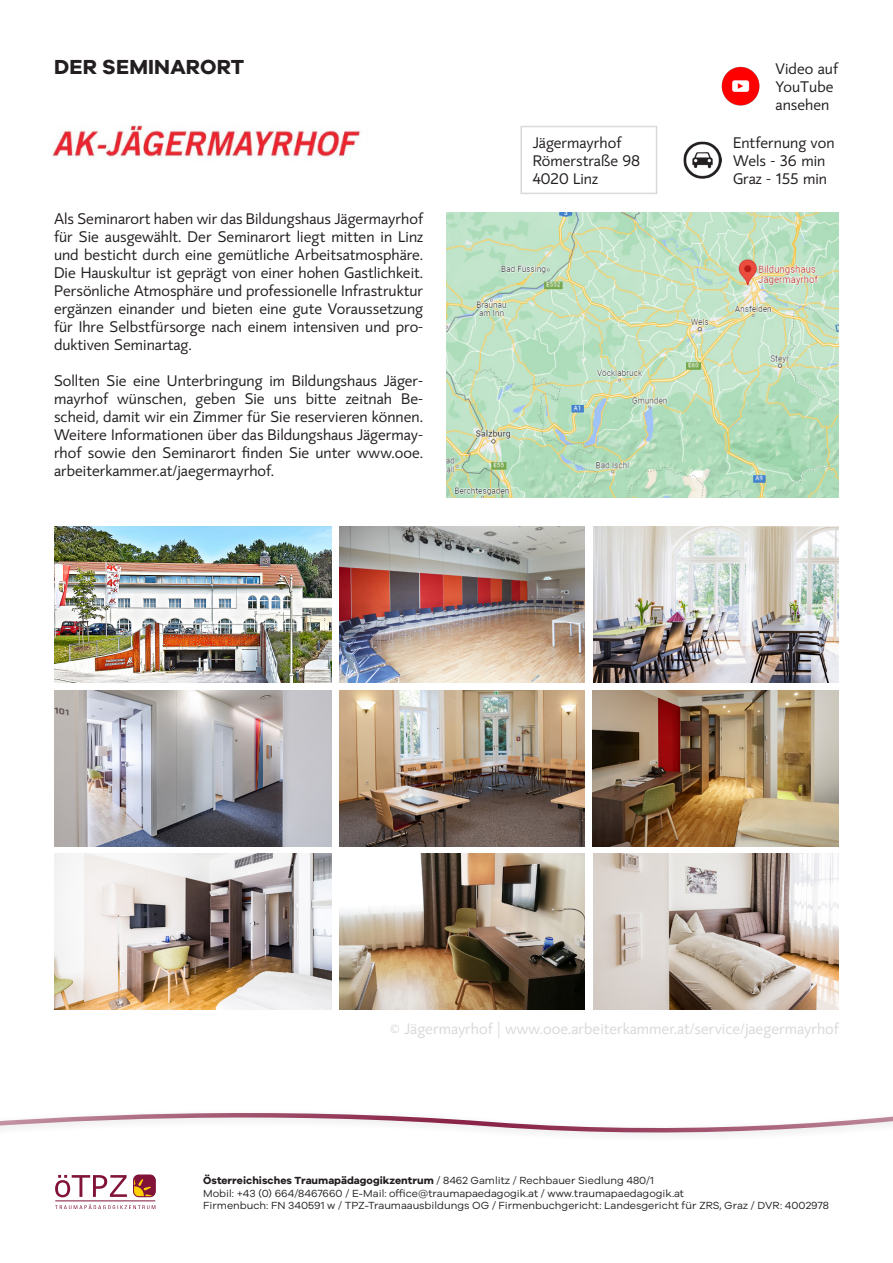
<style>
.page{position:relative;width:893px;height:1263px;background:#fff}
.page>*{position:absolute;margin:0;border:0;box-sizing:border-box;transform-origin:0 0}
.t1{font:700 21px "Galyon";letter-spacing:.01em;color:#231f20}
.t2{font:15px/18px "mirror 82";color:#231f20;text-align:justify}
.t3{font:15px "mirror 82";color:#d8d9db}
.t4{font:10.65px/12.8px "Galyon";color:#231f20}
.s1{font-size:12px}
.s2{font-weight:700}
</style>
<div class="page">
<svg style="left:0;top:1113px;width:893px;height:96px"></svg>
<div style="left:520px;top:126px;width:137px;height:68px;border:2px solid #d8d9db"></div>
<img style="left:54px;top:690px;width:278px;height:156px">
<img style="left:54px;top:853px;width:278px;height:156px">
<img style="left:339px;top:690px;width:246px;height:156px">
<img style="left:339px;top:853px;width:246px;height:156px">
<img style="left:593px;top:853px;width:246px;height:156px">
<img style="left:592px;top:690px;width:247px;height:156px">
<img style="left:683px;top:141px;width:38px;height:38px">
<img style="left:446px;top:213px;width:393px;height:284px">
<img style="left:51px;top:125px;width:310px;height:34px">
<img style="left:54px;top:527px;width:278px;height:156px">
<img style="left:339px;top:527px;width:246px;height:156px">
<img style="left:593px;top:527px;width:246px;height:156px">
<img style="left:721px;top:66px;width:39px;height:40px">
<p class="t1" style="left:54px;top:54px;width:191px">DER SEMINARORT</p>
<p class="t2" style="left:54px;top:210px;width:371px">Als Seminarort haben wir das Bildungshaus Jägermayrhof für Sie ausgewählt. Der Seminarort liegt mitten in Linz und besticht durch eine gemütliche Arbeitsatmosphäre.<br>Die Hauskultur ist geprägt von einer hohen Gastlichkeit.<br>Persönliche Atmosphäre und professionelle Infrastruktur ergänzen einander und bieten eine gute Voraussetzung für Ihre Selbstfürsorge nach einem intensiven und pro&shy;duktiven Seminartag.</p>
<p class="t2" style="left:54px;top:372px;width:371px">Sollten Sie eine Unterbringung im Bildungshaus Jäger&shy;mayrhof wünschen, geben Sie uns bitte zeitnah Be&shy;scheid, damit wir ein Zimmer für Sie reservieren können.<br>Weitere Informationen über das Bildungshaus Jägermay&shy;rhof sowie den Seminarort finden Sie unter www.ooe. arbeiterkammer.at/jaegermayrhof.</p>
<p class="t2" style="left:533px;top:134px;width:90px">Jägermayrhof</p>
<p class="t2" style="left:533px;top:152px;width:109px">Römerstraße 98</p>
<p class="t2" style="left:533px;top:170px;width:67px">4020 Linz</p>
<p class="t2" style="left:776px;top:59px;width:64px">Video auf</p>
<p class="t2" style="left:776px;top:77px;width:59px">YouTube</p>
<p class="t2" style="left:776px;top:95px;width:55px">ansehen</p>
<p class="t2" style="left:733px;top:133px;width:103px">Entfernung von</p>
<p class="t2" style="left:733px;top:151px;width:94px">Wels - 36 min</p>
<p class="t2" style="left:733px;top:169px;width:95px">Graz - 155 min</p>
<p class="t3" style="left:390px;top:1019px;width:450px"><span class="s1">©</span> Jägermayrhof | www.ooe.arbeiterkammer.at/service/jaegermayrhof</p>
<p class="t4" style="left:203px;top:1173px;width:627px"><span class="s2">Österreichisches Traumapädagogikzentrum</span> / 8462 Gamlitz / Rechbauer Siedlung 480/1<br>Mobil: +43 (0) 664/8467660 / E-Mail: office@traumapaedagogik.at / www.traumapaedagogik.at<br>Firmenbuch: FN 340591 w / TPZ-Traumaausbildungs OG / Firmenbuchgericht: Landesgericht für ZRS, Graz / DVR: 4002978</p>
</div>
